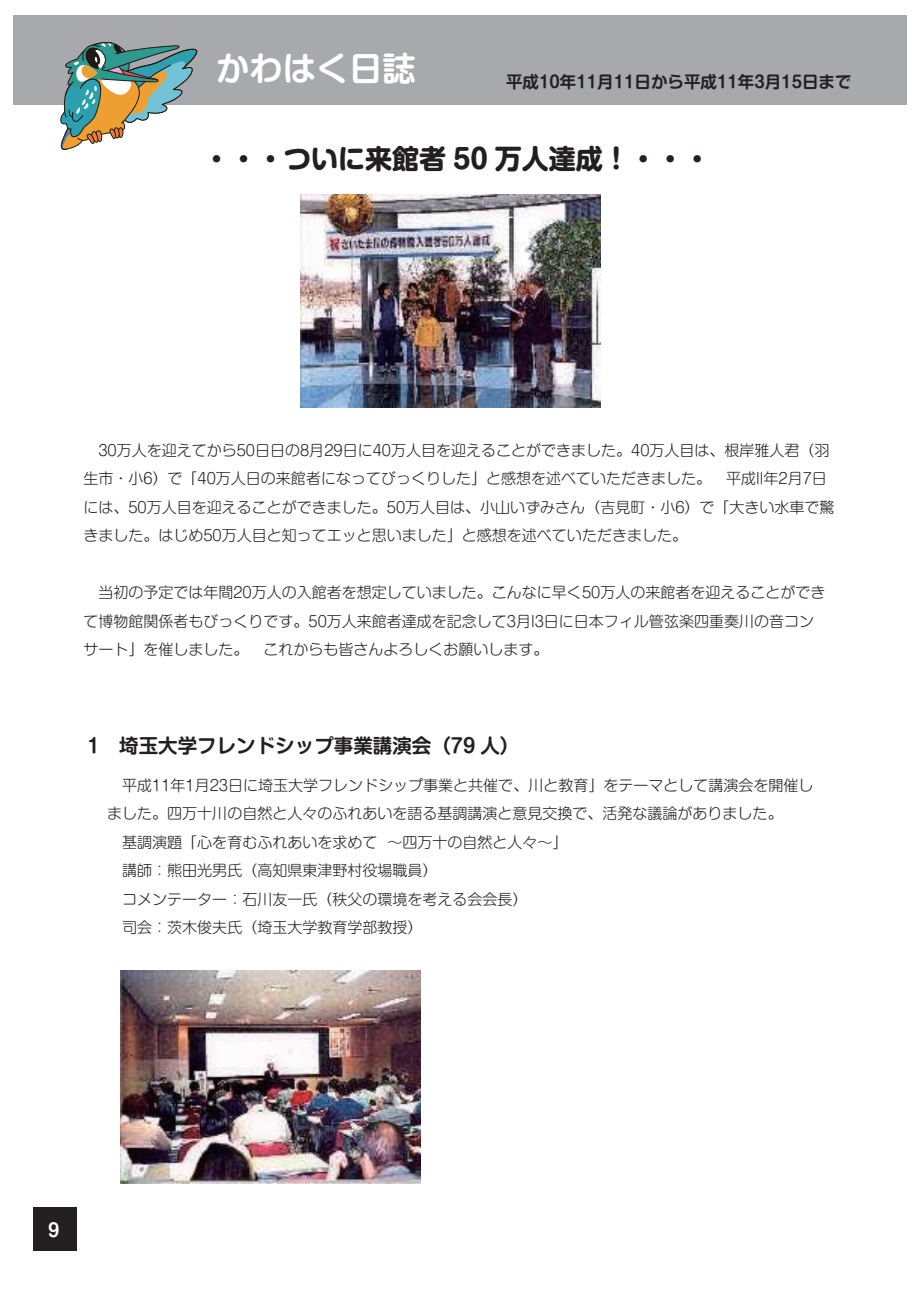
<style>
.page{position:relative;width:919px;height:1289px;background:#fff}
.page>*{position:absolute;margin:0;border:0;box-sizing:border-box;transform-origin:0 0}
.t1{font:700 33.3px "Shin M Go Pro De";color:#fff}
.t2{font:700 27px "Shin M Go Pro";color:#231f20}
.t3{font:700 19.5px "Shin M Go Pro De";color:#231f20}
.t4{font:700 18px "Shin M Go Pro De";color:#fff}
.t5{font:700 16.5px "Shin M Go Pro De";color:#231f20}
.t6{font:300 15px/28.5px "Shin M Go Pro";color:#231f20}
</style>
<div class="page">
<div style="left:13px;top:15px;width:894px;height:90px;background:#a8a9ad"></div>
<svg style="left:60px;top:42px;width:137px;height:108px"></svg>
<div style="left:33px;top:1207px;width:44px;height:44px;background:#231f20"></div>
<img style="left:300px;top:195px;width:300px;height:213px">
<img style="left:120px;top:970px;width:300px;height:213px">
<h1 class="t1" style="left:216px;top:41px;width:201px">かわはく日誌</h1>
<p class="t5" style="left:506px;top:68px;width:347px">平成10年11月11日から平成11年3月15日まで</p>
<h2 class="t2" style="left:203px;top:136px;width:509px">・・・ついに来館者 50 万人達成！・・・</h2>
<p class="t6" style="left:83px;top:434px;width:752px">　30万人を迎えてから50日日の8月29日に40万人目を迎えることができました。40万人目は、根岸雅人君（羽生市・小6）で「40万人日の来館者になってびっくりした」と感想を述べていただきました。　平成ll年2月7日には、50万人目を迎えることができました。50万人目は、小山いずみさん（吉見町・小6）で「大きい水車で驚きました。はじめ50万人目と知ってエッと思いました」と感想を述べていただきました。</p>
<p class="t6" style="left:83px;top:576px;width:743px">　当初の予定では年間20万人の入館者を想定していました。こんなに早く50万人の来館者を迎えることができて博物館関係者もびっくりです。50万人来館者達成を記念して3月l3日に日本フィル管弦楽四重奏川の音コンサート」を催しました。　これからも皆さんよろしくお願いします。</p>
<h3 class="t3" style="left:87px;top:729px;width:433px">1　埼玉大学フレンドシップ事業講演会（79 人）</h3>
<p class="t6" style="left:107px;top:769px;width:707px">　平成11年1月23日に埼玉大学フレンドシップ事業と共催で、川と教育」をテーマとして講演会を開催しました。四万十川の自然と人々のふれあいを語る基調講演と意見交換で、活発な議論がありました。<br>　基調演題「心を育むふれあいを求めて ～四万十の自然と人々～」<br>　講師：熊田光男氏（高知県東津野村役場職員）<br>　コメンテーター：石川友一氏（秩父の環境を考える会会長）<br>　司会：茨木俊夫氏（埼玉大学教育学部教授）</p>
<p class="t4" style="left:48px;top:1215px;width:13px">9</p>
</div>
